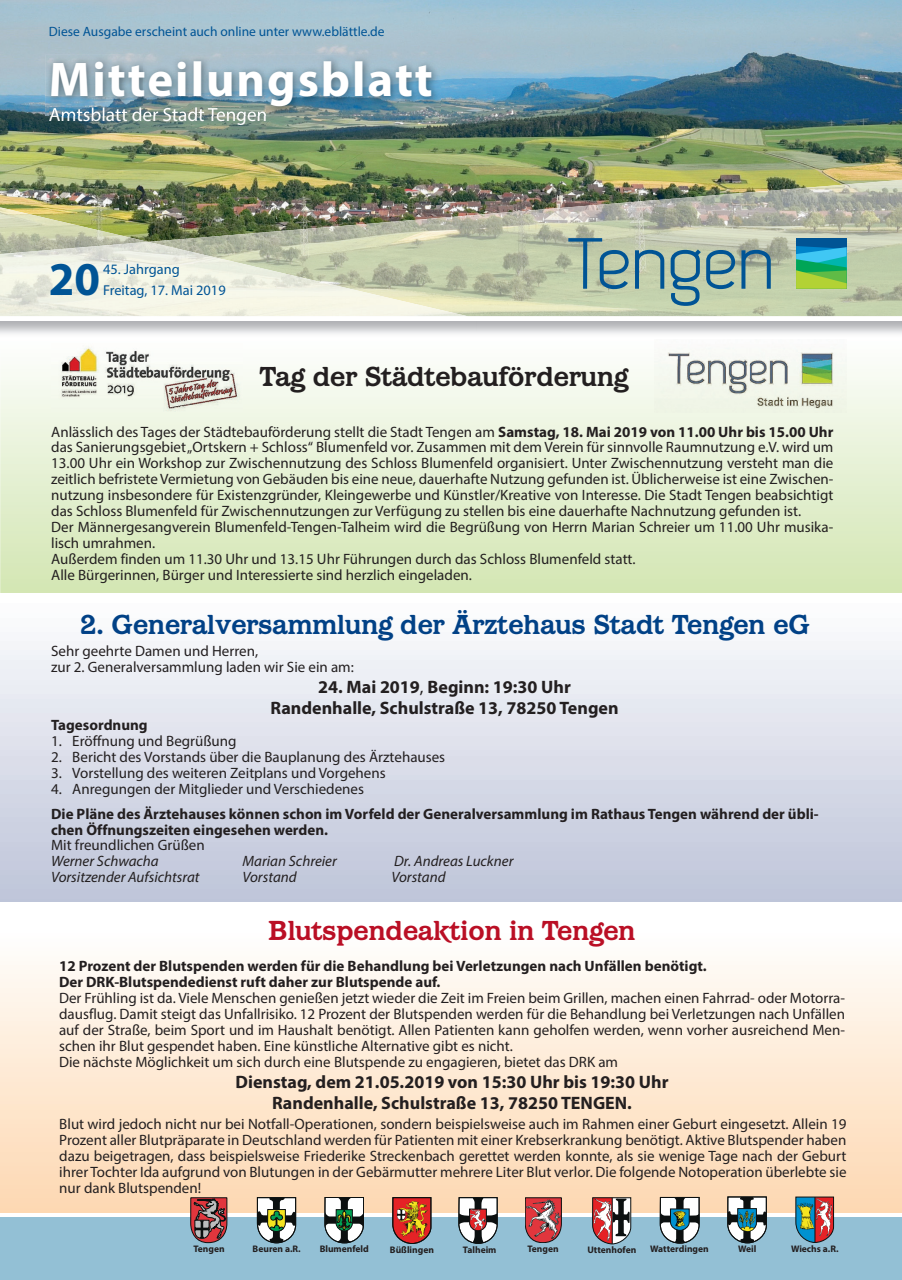
<style>
.page{position:relative;width:902px;height:1280px;background:#fff}
.page>*{position:absolute;margin:0;border:0;box-sizing:border-box;transform-origin:0 0}
.t1{font:700 48.9px "Myriad Pro";letter-spacing:.04em;color:#fff}
.t2{font:700 47.25px "Myriad Pro";color:#005495}
.t3{font:700 27px "Barcelona BQ";color:#014186}
.t4{font:700 27px "Barcelona BQ";color:#231f20}
.t5{font:700 27px "Barcelona BQ";color:#ba0f25}
.t6{font:19.2px "Myriad Pro";color:#fff}
.t7{font:700 18px/21px "Myriad Pro";color:#231f20;text-align:center}
.t8{font:15px/16px "Myriad Pro";color:#231f20}
.t9{font:700 15px/15.9px "Myriad Pro";color:#231f20}
.t10{font:italic 15px "Myriad Pro";color:#231f20}
.t11{font:14.4px/21px "Myriad Pro";color:#005495}
.t12{font:13.5px "Myriad Pro";color:#005495}
.t13{font:700 9.45px "Myriad Pro";color:#231f20}
.s1{font-weight:700}
.s2{font-weight:400}
</style>
<div class="page">
<img style="left:0;top:0;width:901px;height:207px">
<img style="left:148px;top:180px;width:753px;height:136px">
<img style="left:0;top:207px;width:148px;height:35px">
<img style="left:0;top:242px;width:467px;height:74px">
<svg style="left:471px;top:316px;width:365px;height:1px"></svg>
<div style="left:796px;top:238px;width:50px;height:51px;background:#005495"></div>
<svg style="left:796px;top:246px;width:50px;height:43px;background:#4cb77e"></svg>
<svg style="left:568px;top:238px;width:96px;height:51px;background:#95b0a5"></svg>
<svg style="left:670px;top:250px;width:30px;height:56px;background:#79a0a2"></svg>
<svg style="left:706px;top:250px;width:64px;height:39px;background:#80a1a0"></svg>
<img style="left:45px;top:55px;width:99px;height:61px">
<img style="left:144px;top:55px;width:99px;height:52px">
<img style="left:243px;top:55px;width:198px;height:61px">
<img style="left:49px;top:107px;width:217px;height:9px">
<div style="left:0;top:931px;width:901px;height:293px;background:linear-gradient(to bottom,#fffefd,#fdd5ad)"></div>
<div style="left:0;top:602px;width:901px;height:299px;background:linear-gradient(to bottom,#fcfdfe,#bdc4d8)"></div>
<svg style="left:0;top:358px;width:901px;height:235px;background:#e4efd1"></svg>
<img style="left:51px;top:346px;width:191px;height:65px">
<img style="left:655px;top:351px;width:191px;height:61px">
<div style="left:0;top:1215px;width:901px;height:65px;background:#93c0d5"></div>
<hr style="left:0;top:1213px;width:901px;height:3px;background:#fff">
<svg style="left:257px;top:1197px;width:39px;height:46px"></svg>
<svg style="left:324px;top:1197px;width:40px;height:46px"></svg>
<svg style="left:392px;top:1197px;width:39px;height:47px;background:#b25133"></svg>
<svg style="left:458px;top:1197px;width:39px;height:47px"></svg>
<svg style="left:592px;top:1197px;width:39px;height:47px"></svg>
<hr style="left:612px;top:1198px;width:1px;height:46px;background:#0c1010">
<svg style="left:659px;top:1197px;width:40px;height:46px"></svg>
<svg style="left:727px;top:1196px;width:39px;height:47px"></svg>
<svg style="left:795px;top:1196px;width:39px;height:47px;background:#847673"></svg>
<hr style="left:814px;top:1197px;width:1px;height:45px;background:#0c1010">
<svg style="left:190px;top:1197px;width:37px;height:46px;background:#894f54"></svg>
<svg style="left:525px;top:1197px;width:36px;height:46px;background:#b1555a"></svg>
<p class="t12" style="left:49px;top:24px;width:337px">Diese Ausgabe erscheint auch online unter www.eblättle.de</p>
<h1 class="t1" style="left:49px;top:48px;width:385px">Mitteilungsblatt</h1>
<p class="t6" style="left:49px;top:103px;width:220px">Amtsblatt der Stadt Tengen</p>
<h2 class="t2" style="left:49px;top:248px;width:53px">20</h2>
<p class="t11" style="left:103px;top:258px;width:124px">45. Jahrgang<br>Freitag, 17. Mai 2019</p>
<h3 class="t4" style="left:260px;top:360px;width:370px">Tag der Städtebauförderung</h3>
<p class="t8" style="left:51px;top:423px;width:783px">Anlässlich des Tages der Städtebauförderung stellt die Stadt Tengen am <span class="s1">Samstag, 18. Mai 2019 von 11.00 Uhr bis 15.00 Uhr </span>das Sanierungsgebiet „Ortskern + Schloss“ Blumenfeld vor. Zusammen mit dem Verein für sinnvolle Raumnutzung e.V. wird um 13.00 Uhr ein Workshop zur Zwischennutzung des Schloss Blumenfeld organisiert. Unter Zwischennutzung versteht man die zeitlich befristete Vermietung von Gebäuden bis eine neue, dauerhafte Nutzung gefunden ist. Üblicherweise ist eine Zwischen&shy;nutzung insbesondere für Existenzgründer, Kleingewerbe und Künstler/Kreative von Interesse. Die Stadt Tengen beabsichtigt das Schloss Blumenfeld für Zwischennutzungen zur Verfügung zu stellen bis eine dauerhafte Nachnutzung gefunden ist.<br>Der Männergesangverein Blumenfeld-Tengen-Talheim wird die Begrüßung von Herrn Marian Schreier um 11.00 Uhr musika&shy;lisch umrahmen.<br>Außerdem finden um 11.30 Uhr und 13.15 Uhr Führungen durch das Schloss Blumenfeld statt.<br>Alle Bürgerinnen, Bürger und Interessierte sind herzlich eingeladen.</p>
<h3 class="t3" style="left:80px;top:608px;width:731px">2. Generalversammlung der Ärztehaus Stadt Tengen eG</h3>
<p class="t8" style="left:51px;top:643px;width:304px">Sehr geehrte Damen und Herren,<br>zur 2. Generalversammlung laden wir Sie ein am:</p>
<p class="t7" style="left:270px;top:676px;width:349px">24. Mai 2019<span class="s2">,</span> Beginn: 19:30 Uhr<br>Randenhalle, Schulstraße 13, 78250 Tengen</p>
<p class="t9" style="left:51px;top:717px;width:98px">Tagesordnung</p>
<p class="t8" style="left:51px;top:733px;width:187px">1. Eröffnung und Begrüßung</p>
<p class="t8" style="left:51px;top:749px;width:395px">2. Bericht des Vorstands über die Bauplanung des Ärztehauses</p>
<p class="t8" style="left:51px;top:765px;width:336px">3. Vorstellung des weiteren Zeitplans und Vorgehens</p>
<p class="t8" style="left:51px;top:781px;width:314px">4. Anregungen der Mitglieder und Verschiedenes</p>
<p class="t9" style="left:51px;top:805px;width:769px">Die Pläne des Ärztehauses können schon im Vorfeld der Generalversammlung im Rathaus Tengen während der übli&shy;chen Öffnungszeiten eingesehen werden.</p>
<p class="t8" style="left:51px;top:837px;width:155px">Mit freundlichen Grüßen</p>
<p class="t10" style="left:51px;top:852px;width:109px">Werner Schwacha</p>
<p class="t10" style="left:242px;top:852px;width:96px">Marian Schreier</p>
<p class="t10" style="left:394px;top:852px;width:121px">Dr. Andreas Luckner</p>
<p class="t10" style="left:51px;top:868px;width:150px">Vorsitzender Aufsichtsrat</p>
<p class="t10" style="left:242px;top:868px;width:56px">Vorstand</p>
<p class="t10" style="left:391px;top:868px;width:56px">Vorstand</p>
<h3 class="t5" style="left:268px;top:914px;width:368px">Blutspendeaktion in Tengen</h3>
<p class="t9" style="left:59px;top:958px;width:649px">12 Prozent der Blutspenden werden für die Behandlung bei Verletzungen nach Unfällen benötigt.<br>Der DRK-Blutspendedienst ruft daher zur Blutspende auf.</p>
<p class="t8" style="left:59px;top:990px;width:787px">Der Frühling ist da. Viele Menschen genießen jetzt wieder die Zeit im Freien beim Grillen, machen einen Fahrrad- oder Motorra&shy;dausflug. Damit steigt das Unfallrisiko. 12 Prozent der Blutspenden werden für die Behandlung bei Verletzungen nach Unfällen auf der Straße, beim Sport und im Haushalt benötigt. Allen Patienten kann geholfen werden, wenn vorher ausreichend Men&shy;schen ihr Blut gespendet haben. Eine künstliche Alternative gibt es nicht.<br>Die nächste Möglichkeit um sich durch eine Blutspende zu engagieren, bietet das DRK am</p>
<p class="t7" style="left:235px;top:1071px;width:434px">Dienstag, dem 21.05.2019 von 15:30 Uhr bis 19:30 Uhr<br>Randenhalle, Schulstraße 13, 78250 TENGEN.</p>
<p class="t8" style="left:59px;top:1116px;width:788px;text-align:justify">Blut wird jedoch nicht nur bei Notfall-Operationen, sondern beispielsweise auch im Rahmen einer Geburt eingesetzt. Allein 19<br>Prozent aller Blutpräparate in Deutschland werden für Patienten mit einer Krebserkrankung benötigt. Aktive Blutspender haben dazu beigetragen, dass beispielsweise Friederike Streckenbach gerettet werden konnte, als sie wenige Tage nach der Geburt ihrer Tochter Ida aufgrund von Blutungen in der Gebärmutter mehrere Liter Blut verlor. Die folgende Notoperation überlebte sie nur dank Blutspenden!</p>
<p class="t13" style="left:193px;top:1243px;width:33px">Tengen</p>
<p class="t13" style="left:252px;top:1243px;width:50px">Beuren a.R.</p>
<p class="t13" style="left:320px;top:1243px;width:51px">Blumenfeld</p>
<p class="t13" style="left:390px;top:1243px;width:45px">Büßlingen</p>
<p class="t13" style="left:463px;top:1243px;width:35px">Talheim</p>
<p class="t13" style="left:527px;top:1243px;width:33px">Tengen</p>
<p class="t13" style="left:587px;top:1244px;width:50px">Uttenhofen</p>
<p class="t13" style="left:650px;top:1243px;width:60px">Watterdingen</p>
<p class="t13" style="left:738px;top:1243px;width:20px">Weil</p>
<p class="t13" style="left:791px;top:1242px;width:49px">Wiechs a.R.</p>
</div>
